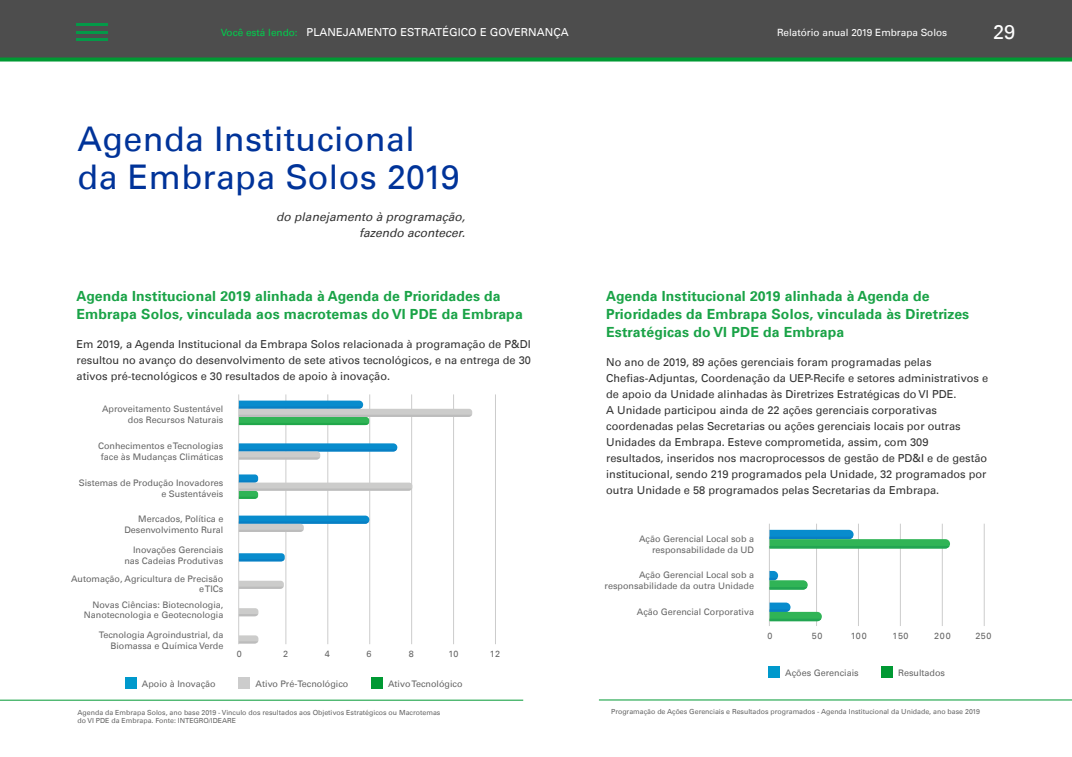
<style>
.page{position:relative;width:1072px;height:757px;background:#fff}
.page>*{position:absolute;margin:0;border:0;box-sizing:border-box;transform-origin:0 0}
.t1{font:34px/38px "Univers LT";letter-spacing:.01em;color:#039}
.t2{font:20px "Univers LT";color:#fff}
.t3{font:700 14px/18px "Univers LT";letter-spacing:.01em;color:#1aa347}
.t4{font:italic 12px/16px "Univers LT";color:#333;text-align:right}
.t5{font:11px/16px "Univers LT";color:#333;text-align:justify}
.t6{font:11px "Univers LT";letter-spacing:.005em;color:#fff}
.t7{font:10px "Univers LT";color:#fff}
.t8{font:9px/10.8px "Univers LT";color:#666;text-align:right}
.t9{font:7px/8.4px "Univers LT";color:#666}
.s1{font-size:10px;color:#00cd4c}
</style>
<div class="page">
<svg style="left:0;top:0;width:1071px;height:62px;background:#49534c"></svg>
<hr style="left:76px;top:24px;width:31px;height:2px;background:#049948">
<hr style="left:76px;top:31px;width:31px;height:2px;background:#049948">
<hr style="left:76px;top:38px;width:31px;height:3px;background:#049948">
<div style="left:768px;top:667px;width:11px;height:11px;background:#09c"></div>
<div style="left:881px;top:667px;width:11px;height:11px;background:#093"></div>
<div style="left:125px;top:678px;width:11px;height:11px;background:#09c"></div>
<div style="left:239px;top:678px;width:11px;height:11px;background:#ccc"></div>
<div style="left:371px;top:678px;width:12px;height:11px;background:#093"></div>
<hr style="left:285px;top:394px;width:1px;height:250px;background:#ccc">
<hr style="left:327px;top:394px;width:1px;height:250px;background:#ccc">
<hr style="left:369px;top:394px;width:1px;height:250px;background:#ccc">
<hr style="left:411px;top:394px;width:1px;height:250px;background:#ccc">
<hr style="left:453px;top:394px;width:1px;height:250px;background:#ccc">
<hr style="left:495px;top:394px;width:1px;height:250px;background:#ccc">
<hr style="left:238px;top:394px;width:1px;height:250px;background:#ccc">
<svg style="left:239px;top:553px;width:46px;height:8px"></svg>
<svg style="left:239px;top:401px;width:233px;height:24px"></svg>
<svg style="left:239px;top:443px;width:158px;height:16px"></svg>
<svg style="left:239px;top:516px;width:130px;height:16px"></svg>
<svg style="left:239px;top:581px;width:45px;height:8px"></svg>
<svg style="left:239px;top:608px;width:19px;height:8px"></svg>
<svg style="left:239px;top:635px;width:19px;height:8px"></svg>
<svg style="left:239px;top:474px;width:172px;height:25px"></svg>
<hr style="left:816px;top:524px;width:1px;height:102px;background:#ccc">
<hr style="left:858px;top:524px;width:1px;height:102px;background:#ccc">
<hr style="left:900px;top:524px;width:1px;height:102px;background:#ccc">
<hr style="left:942px;top:524px;width:1px;height:102px;background:#ccc">
<hr style="left:984px;top:524px;width:1px;height:102px;background:#ccc">
<hr style="left:769px;top:524px;width:1px;height:102px;background:#ccc">
<svg style="left:769px;top:530px;width:181px;height:18px"></svg>
<svg style="left:769px;top:571px;width:38px;height:18px"></svg>
<svg style="left:769px;top:602px;width:52px;height:19px"></svg>
<hr style="left:0;top:700px;width:523px;height:1px;background:#093">
<hr style="left:599px;top:700px;width:472px;height:1px;background:#093">
<p class="t6" style="left:221px;top:26px;width:350px"><span class="s1">Você está lendo:</span> PLANEJAMENTO ESTRATÉGICO E GOVERNANÇA</p>
<p class="t7" style="left:777px;top:26px;width:172px">Relatório anual 2019 Embrapa Solos</p>
<h2 class="t2" style="left:993px;top:20px;width:24px">29</h2>
<h1 class="t1" style="left:78px;top:120px;width:383px">Agenda Institucional da Embrapa Solos 2019</h1>
<p class="t4" style="left:276px;top:209px;width:190px">do planejamento à programação, fazendo acontecer.</p>
<p class="t3" style="left:77px;top:288px;width:448px">Agenda Institucional 2019 alinhada à Agenda de Prioridades da<br>Embrapa Solos, vinculada aos macrotemas do VI PDE da Embrapa</p>
<p class="t3" style="left:606px;top:288px;width:364px">Agenda Institucional 2019 alinhada à Agenda de<br>Prioridades da Embrapa Solos, vinculada às Diretrizes<br>Estratégicas do VI PDE da Embrapa</p>
<p class="t5" style="left:77px;top:336px;width:456px">Em 2019, a Agenda Institucional da Embrapa Solos relacionada à programação de P&amp;DI resultou no avanço do desenvolvimento de sete ativos tecnológicos, e na entrega de 30 ativos pré-tecnológicos e 30 resultados de apoio à inovação.</p>
<p class="t5" style="left:606px;top:354px;width:383px;text-align:left">No ano de 2019, 89 ações gerenciais foram programadas pelas Chefias-Adjuntas, Coordenação da UEP-Recife e setores administrativos e de apoio da Unidade alinhadas às Diretrizes Estratégicas do VI PDE.<br>A Unidade participou ainda de 22 ações gerenciais corporativas coordenadas pelas Secretarias ou ações gerenciais locais por outras Unidades da Embrapa. Esteve comprometida, assim, com 309 resultados, inseridos nos macroprocessos de gestão de PD&amp;I e de gestão institucional, sendo 219 programados pela Unidade, 32 programados por outra Unidade e 58 programados pelas Secretarias da Embrapa.</p>
<p class="t8" style="left:102px;top:404px;width:123px">Aproveitamento Sustentável dos Recursos Naturais</p>
<p class="t8" style="left:98px;top:440px;width:127px;text-align:center">Conhecimentos e Tecnologias face às Mudanças Climáticas</p>
<p class="t8" style="left:79px;top:477px;width:146px">Sistemas de Produção Inovadores e Sustentáveis</p>
<p class="t8" style="left:124px;top:513px;width:101px">Mercados, Política e<br>Desenvolvimento Rural</p>
<p class="t8" style="left:124px;top:545px;width:101px">Inovações Gerenciais nas Cadeias Produtivas</p>
<p class="t8" style="left:71px;top:573px;width:154px">Automação, Agricultura de Precisão e TICs</p>
<p class="t8" style="left:84px;top:599px;width:141px">Novas Ciências: Biotecnologia,<br>Nanotecnologia e Geotecnologia</p>
<p class="t8" style="left:99px;top:629px;width:126px">Tecnologia Agroindustrial, da<br>Biomassa e Química Verde</p>
<p class="t8" style="left:639px;top:533px;width:116px">Ação Gerencial Local sob a responsabilidade da UD</p>
<p class="t8" style="left:604px;top:570px;width:151px">Ação Gerencial Local sob a responsabilidade da outra Unidade</p>
<p class="t8" style="left:637px;top:607px;width:119px">Ação Gerencial Corporativa</p>
<p class="t8" style="left:767px;top:630px;width:7px">0</p>
<p class="t8" style="left:812px;top:630px;width:12px">50</p>
<p class="t8" style="left:851px;top:630px;width:17px">100</p>
<p class="t8" style="left:892px;top:630px;width:17px">150</p>
<p class="t8" style="left:934px;top:630px;width:18px">200</p>
<p class="t8" style="left:975px;top:630px;width:18px">250</p>
<p class="t8" style="left:237px;top:648px;width:7px">0</p>
<p class="t8" style="left:283px;top:648px;width:7px">2</p>
<p class="t8" style="left:325px;top:648px;width:7px">4</p>
<p class="t8" style="left:366px;top:648px;width:7px">6</p>
<p class="t8" style="left:409px;top:648px;width:7px">8</p>
<p class="t8" style="left:448px;top:648px;width:12px">10</p>
<p class="t8" style="left:490px;top:648px;width:12px">12</p>
<p class="t8" style="left:142px;top:678px;width:75px">Apoio à Inovação</p>
<p class="t8" style="left:255px;top:678px;width:94px">Ativo Pré-Tecnológico</p>
<p class="t8" style="left:388px;top:678px;width:76px">Ativo Tecnológico</p>
<p class="t8" style="left:785px;top:667px;width:75px">Ações Gerenciais</p>
<p class="t8" style="left:898px;top:667px;width:48px">Resultados</p>
<p class="t9" style="left:78px;top:708px;width:364px">Agenda da Embrapa Solos, ano base 2019 - Vinculo dos resultados aos Objetivos Estratégicos ou Macrotemas do VI PDE da Embrapa. Fonte: INTEGRO/IDEARE</p>
<p class="t9" style="left:611px;top:708px;width:370px">Programação de Ações Gerenciais e Resultados programados - Agenda Institucional da Unidade, ano base 2019</p>
</div>
